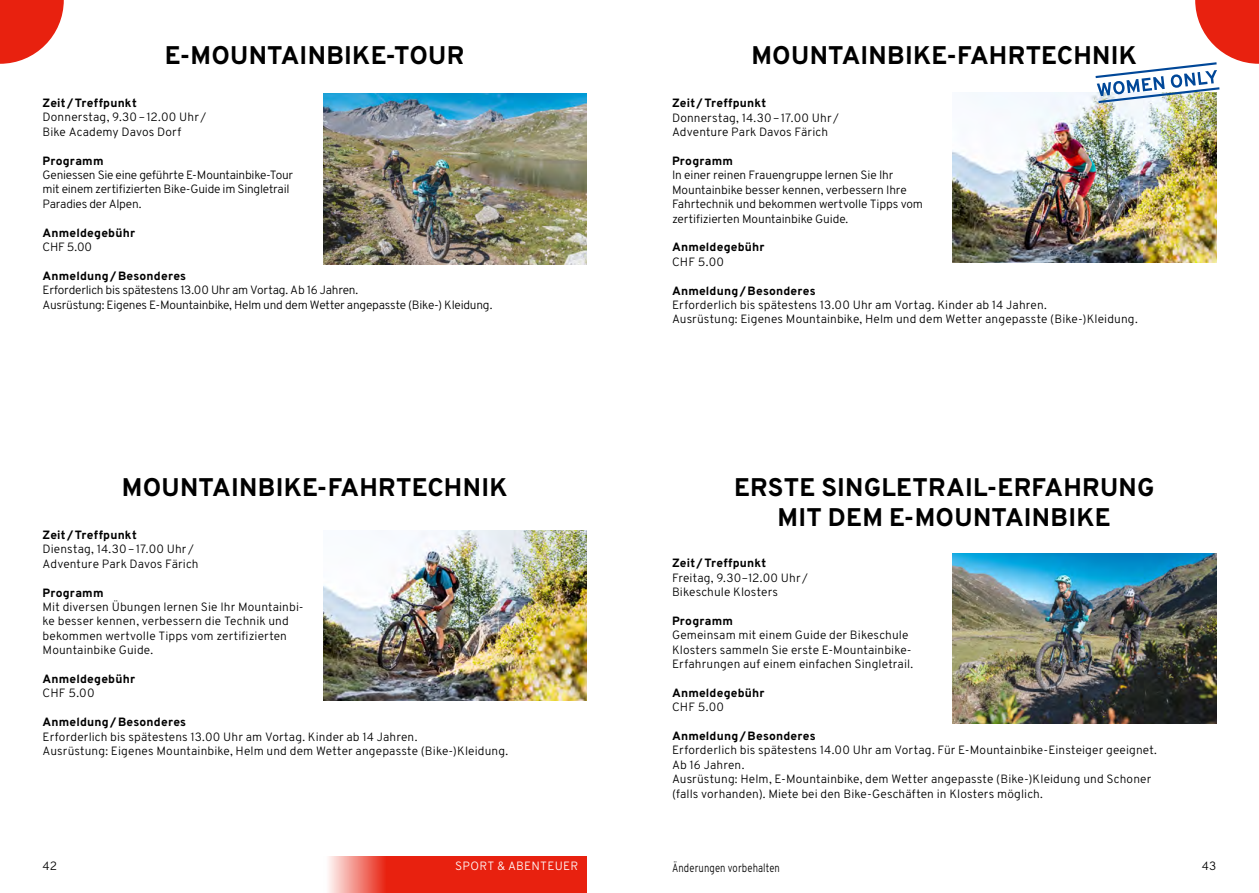
<style>
.page{position:relative;width:1259px;height:893px;background:#fff}
.page>*{position:absolute;margin:0;border:0;box-sizing:border-box;transform-origin:0 0}
.Angebot_Titel{font:800 25.5px/30.6px "Overpass";letter-spacing:.01em;color:#000;text-align:center}
.Grundtext_Angebote{font:300 12px/14.4px "Overpass";letter-spacing:.01em;color:#000}
.Grundtext_Angebote-2{font:300 12px/14.4px "Overpass";letter-spacing:-.02em;color:#000}
.Untertitel_Angebote{font:800 12px "Overpass";letter-spacing:.015em;color:#000}
.Grundtext_Angebote-3{font:300 12px/14.4px "Overpass";letter-spacing:-.01em;color:#000}
.Grundtext_Angebote-4{font:300 12px "Overpass";letter-spacing:.01em;color:#000;scale:.8 1}
.t1{font:300 12px "Overpass";letter-spacing:.02em;color:#fff}
</style>
<div class="page">
<svg style="left:0;top:0;width:64px;height:64px"></svg>
<svg style="left:328px;top:856px;width:259px;height:37px;background:#ea3929"></svg>
<img style="left:323px;top:94px;width:264px;height:170px">
<img style="left:323px;top:530px;width:264px;height:170px">
<img style="left:952px;top:93px;width:264px;height:170px">
<svg style="left:1093px;top:0;width:166px;height:104px"></svg>
<img style="left:952px;top:553px;width:264px;height:170px">
<p class="Angebot_Titel" style="left:165px;top:40px;width:301px">E-MOUNTAINBIKE-TOUR</p>
<p class="Untertitel_Angebote" style="left:43px;top:95px;width:96px">Zeit/Treffpunkt</p>
<p class="Grundtext_Angebote" style="left:43px;top:110px;width:165px">Donnerstag, 9.30–12.00 Uhr/</p>
<p class="Grundtext_Angebote" style="left:43px;top:124px;width:140px">Bike Academy Davos Dorf</p>
<p class="Untertitel_Angebote" style="left:43px;top:153px;width:62px">Programm</p>
<p class="Grundtext_Angebote-2" style="left:43px;top:168px;width:252px">Geniessen Sie eine geführte E-Mountainbike-Tour mit einem zertifizierten Bike-Guide im Singletrail<br>Paradies der Alpen.</p>
<p class="Untertitel_Angebote" style="left:43px;top:225px;width:94px">Anmeldegebühr</p>
<p class="Grundtext_Angebote" style="left:43px;top:240px;width:51px">CHF 5.00</p>
<p class="Untertitel_Angebote" style="left:43px;top:268px;width:145px">Anmeldung/Besonderes</p>
<p class="Grundtext_Angebote-2" style="left:43px;top:283px;width:451px">Erforderlich bis spätestens 13.00 Uhr am Vortag. Ab 16 Jahren.<br>Ausrüstung: Eigenes E-Mountainbike, Helm und dem Wetter angepasste (Bike-) Kleidung.</p>
<p class="Angebot_Titel" style="left:122px;top:472px;width:387px">MOUNTAINBIKE-FAHRTECHNIK</p>
<p class="Untertitel_Angebote" style="left:43px;top:527px;width:96px">Zeit/Treffpunkt</p>
<p class="Grundtext_Angebote" style="left:43px;top:542px;width:158px">Dienstag, 14.30–17.00 Uhr /<br>Adventure Park Davos Färich</p>
<p class="Untertitel_Angebote" style="left:43px;top:585px;width:62px">Programm</p>
<p class="Grundtext_Angebote" style="left:43px;top:600px;width:263px">Mit diversen Übungen lernen Sie Ihr Mountainbi&shy;ke besser kennen, verbessern die Technik und bekommen wertvolle Tipps vom zertifizierten Mountainbike Guide.</p>
<p class="Untertitel_Angebote" style="left:43px;top:671px;width:94px">Anmeldegebühr</p>
<p class="Grundtext_Angebote" style="left:43px;top:686px;width:54px">CHF 5.00</p>
<p class="Untertitel_Angebote" style="left:43px;top:714px;width:145px">Anmeldung/Besonderes</p>
<p class="Grundtext_Angebote" style="left:43px;top:729px;width:467px">Erforderlich bis spätestens 13.00 Uhr am Vortag. Kinder ab 14 Jahren.<br>Ausrüstung: Eigenes Mountainbike, Helm und dem Wetter angepasste (Bike-)Kleidung.</p>
<p class="Angebot_Titel" style="left:751px;top:40px;width:387px">MOUNTAINBIKE-FAHRTECHNIK</p>
<p class="Untertitel_Angebote" style="left:672px;top:96px;width:96px">Zeit/Treffpunkt</p>
<p class="Grundtext_Angebote" style="left:672px;top:110px;width:168px">Donnerstag, 14.30–17.00 Uhr/<br>Adventure Park Davos Färich</p>
<p class="Untertitel_Angebote" style="left:672px;top:153px;width:62px">Programm</p>
<p class="Grundtext_Angebote-3" style="left:672px;top:168px;width:252px">In einer reinen Frauengruppe lernen Sie Ihr Mountainbike besser kennen, verbessern Ihre Fahrtechnik und bekommen wertvolle Tipps vom zertifizierten Mountainbike Guide.</p>
<p class="Untertitel_Angebote" style="left:672px;top:240px;width:94px">Anmeldegebühr</p>
<p class="Grundtext_Angebote" style="left:672px;top:254px;width:54px">CHF 5.00</p>
<p class="Untertitel_Angebote" style="left:672px;top:283px;width:145px">Anmeldung/Besonderes</p>
<p class="Grundtext_Angebote" style="left:672px;top:298px;width:467px">Erforderlich bis spätestens 13.00 Uhr am Vortag. Kinder ab 14 Jahren.<br>Ausrüstung: Eigenes Mountainbike, Helm und dem Wetter angepasste (Bike-)Kleidung.</p>
<p class="Angebot_Titel" style="left:734px;top:472px;width:422px">ERSTE SINGLETRAIL-ERFAHRUNG<br>MIT DEM E-MOUNTAINBIKE</p>
<p class="Untertitel_Angebote" style="left:672px;top:555px;width:96px">Zeit/Treffpunkt</p>
<p class="Grundtext_Angebote" style="left:672px;top:570px;width:137px">Freitag, 9.30–12.00 Uhr /<br>Bikeschule Klosters</p>
<p class="Untertitel_Angebote" style="left:672px;top:613px;width:62px">Programm</p>
<p class="Grundtext_Angebote" style="left:672px;top:628px;width:243px">Gemeinsam mit einem Guide der Bikeschule<br>Klosters sammeln Sie erste E-Mountainbike-<br>Erfahrungen auf einem einfachen Singletrail.</p>
<p class="Untertitel_Angebote" style="left:672px;top:685px;width:94px">Anmeldegebühr</p>
<p class="Grundtext_Angebote" style="left:672px;top:700px;width:54px">CHF 5.00</p>
<p class="Untertitel_Angebote" style="left:672px;top:728px;width:145px">Anmeldung/Besonderes</p>
<p class="Grundtext_Angebote" style="left:672px;top:743px;width:486px">Erforderlich bis spätestens 14.00 Uhr am Vortag. Für E-Mountainbike-Einsteiger geeignet.<br>Ab 16 Jahren.<br>Ausrüstung: Helm, E-Mountainbike, dem Wetter angepasste (Bike-)Kleidung und Schoner (falls vorhanden). Miete bei den Bike-Geschäften in Klosters möglich.</p>
<p class="Grundtext_Angebote" style="left:43px;top:859px;width:16px">42</p>
<p class="t1" style="left:455px;top:859px;width:125px">SPORT &amp; ABENTEUER</p>
<p class="Grundtext_Angebote-4" style="left:672px;top:860px;width:136px">Änderungen vorbehalten</p>
<p class="Grundtext_Angebote" style="left:1201px;top:859px;width:16px">43</p>
</div>
